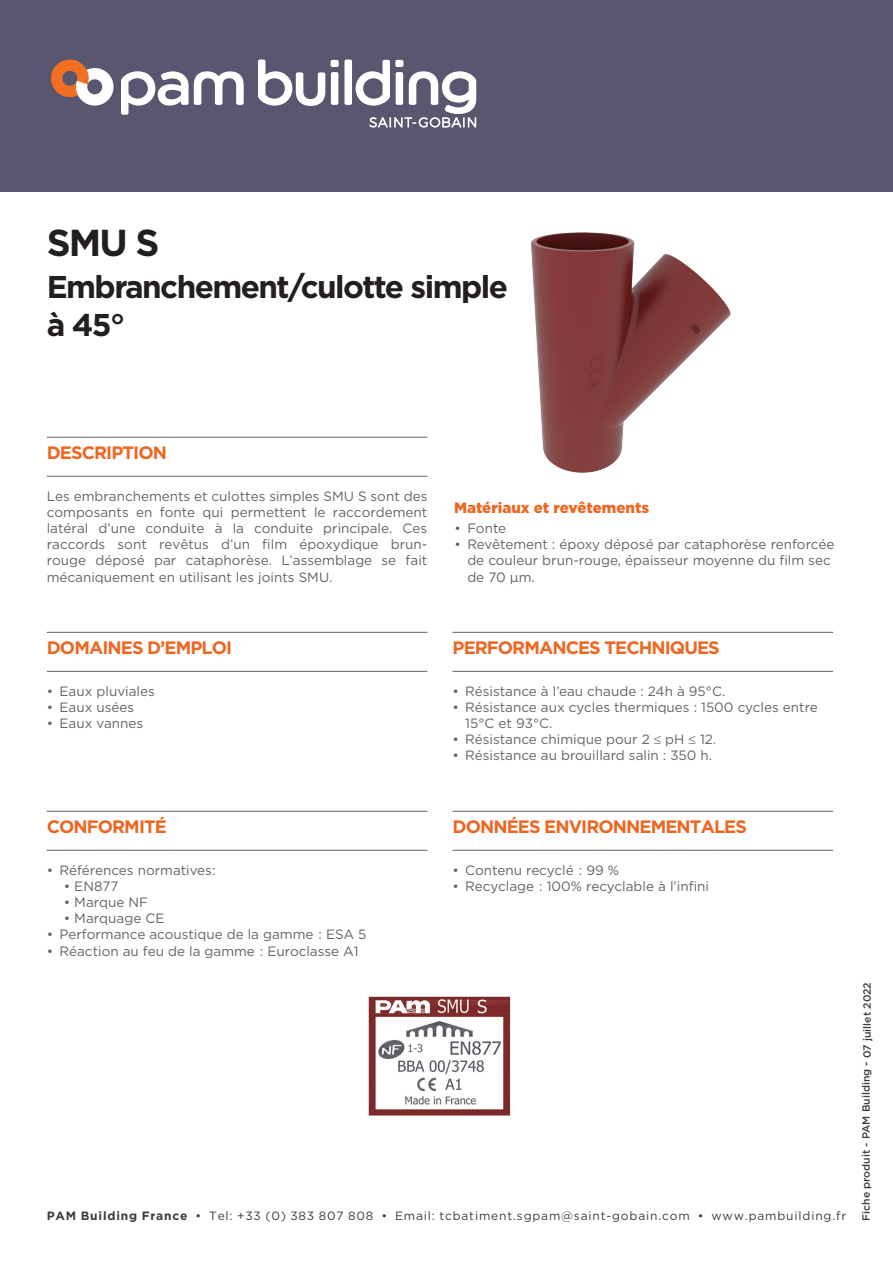
<style>
.page{position:relative;width:893px;height:1263px;background:#fff}
.page>*{position:absolute;margin:0;border:0;box-sizing:border-box;transform-origin:0 0}
.Product_Name_p1{font:700 37.5px "Gotham";color:#231f20}
.Produit_p1{font:700 31.5px/37.8px "Gotham";letter-spacing:-.05em;color:#231f20}
.All_Static_Headers{font:700 18px "Gotham";letter-spacing:-.05em;color:#ed6723}
.t1{font:900 15px "Gotham";color:#ed6723}
.Description{font:13.5px/16.2px "Gotham";color:#636366}
.t2{font:12px "Gotham";letter-spacing:.07em;color:#3c3c3c}
.t3{font:500 10.5px "Gotham";color:#3c3c3c}
.s1{font-weight:700}
</style>
<div class="page">
<div style="left:0;top:0;width:893px;height:191px;background:#59576f"></div>
<svg style="left:121px;top:71px;width:123px;height:44px"></svg>
<div style="left:331px;top:60px;width:8px;height:7px;background:#fff;border-radius:2px"></div>
<div style="left:344px;top:60px;width:8px;height:45px;background:#fff;border-radius:2px"></div>
<svg style="left:258px;top:60px;width:67px;height:46px"></svg>
<div style="left:331px;top:72px;width:7px;height:33px;background:#fff;border-radius:2px"></div>
<svg style="left:356px;top:60px;width:120px;height:68px"></svg>
<svg style="left:51px;top:59px;width:63px;height:47px"></svg>
<img style="left:531px;top:232px;width:200px;height:241px">
<hr style="left:47px;top:437px;width:380px;height:1px;background:#636366">
<hr style="left:47px;top:476px;width:380px;height:1px;background:#636366">
<hr style="left:47px;top:632px;width:380px;height:1px;background:#636366">
<hr style="left:47px;top:671px;width:380px;height:1px;background:#636366">
<hr style="left:453px;top:632px;width:380px;height:1px;background:#636366">
<hr style="left:453px;top:671px;width:380px;height:1px;background:#636366">
<hr style="left:47px;top:811px;width:380px;height:1px;background:#636366">
<hr style="left:47px;top:850px;width:380px;height:1px;background:#636366">
<hr style="left:453px;top:811px;width:380px;height:1px;background:#636366">
<hr style="left:453px;top:850px;width:380px;height:1px;background:#636366">
<img style="left:368px;top:996px;width:143px;height:120px">
<p class="Product_Name_p1" style="left:47px;top:218px;width:114px">SMU S</p>
<p class="Produit_p1" style="left:47px;top:268px;width:463px">Embranchement/culotte simple à 45°</p>
<p class="All_Static_Headers" style="left:47px;top:440px;width:122px">DESCRIPTION</p>
<p class="Description" style="left:47px;top:487px;width:382px;text-align:justify">Les embranchements et culottes simples SMU S sont des composants en fonte qui permettent le raccordement latéral d’une conduite à la conduite principale. Ces raccords sont revêtus d’un film époxydique brun&shy;rouge déposé par cataphorèse. L’assemblage se fait mécaniquement en utilisant les joints SMU.</p>
<p class="t1" style="left:454px;top:497px;width:197px">Matériaux et revêtements</p>
<p class="Description" style="left:455px;top:520px;width:53px">• Fonte</p>
<p class="Description" style="left:467px;top:536px;width:369px;text-indent:-13px">• Revêtement : époxy déposé par cataphorèse renforcée de couleur brun-rouge, épaisseur moyenne du film sec de 70 μm.</p>
<p class="All_Static_Headers" style="left:47px;top:636px;width:187px">DOMAINES D’EMPLOI</p>
<p class="Description" style="left:47px;top:682px;width:110px">• Eaux pluviales</p>
<p class="Description" style="left:47px;top:699px;width:89px">• Eaux usées</p>
<p class="Description" style="left:47px;top:715px;width:98px">• Eaux vannes</p>
<p class="All_Static_Headers" style="left:453px;top:636px;width:269px">PERFORMANCES TECHNIQUES</p>
<p class="Description" style="left:453px;top:682px;width:274px">• Résistance à l’eau chaude : 24h à 95°C.</p>
<p class="Description" style="left:465px;top:699px;width:354px;text-indent:-13px">• Résistance aux cycles thermiques : 1500 cycles entre<br>15°C et 93°C.</p>
<p class="Description" style="left:453px;top:731px;width:265px">• Résistance chimique pour 2 ≤ pH ≤ 12.</p>
<p class="Description" style="left:453px;top:747px;width:261px">• Résistance au brouillard salin : 350 h.</p>
<p class="All_Static_Headers" style="left:47px;top:814px;width:122px">CONFORMITÉ</p>
<p class="Description" style="left:47px;top:861px;width:170px">• Références normatives:</p>
<p class="Description" style="left:64px;top:878px;width:56px">• EN877</p>
<p class="Description" style="left:64px;top:894px;width:86px">• Marque NF</p>
<p class="Description" style="left:64px;top:910px;width:102px">• Marquage CE</p>
<p class="Description" style="left:47px;top:926px;width:321px">• Performance acoustique de la gamme : ESA 5</p>
<p class="Description" style="left:47px;top:942px;width:313px">• Réaction au feu de la gamme : Euroclasse A1</p>
<p class="All_Static_Headers" style="left:453px;top:814px;width:296px">DONNÉES ENVIRONNEMENTALES</p>
<p class="Description" style="left:453px;top:861px;width:168px">• Contenu recyclé : 99 %</p>
<p class="Description" style="left:453px;top:878px;width:258px">• Recyclage : 100% recyclable à l’infini</p>
<p class="t2" style="left:47px;top:1208px;width:801px"><span class="s1">PAM Building France</span> • Tel: +33 (0) 383 807 808 • Email: tcbatiment.sgpam@saint-gobain.com • www.pambuilding.fr</p>
<p class="t3" style="left:860px;top:1058px;width:78px;rotate:-90deg">07 juillet 2022</p>
<p class="t3" style="left:859px;top:1221px;width:161px;rotate:-90deg">Fiche produit - PAM Building -</p>
</div>
